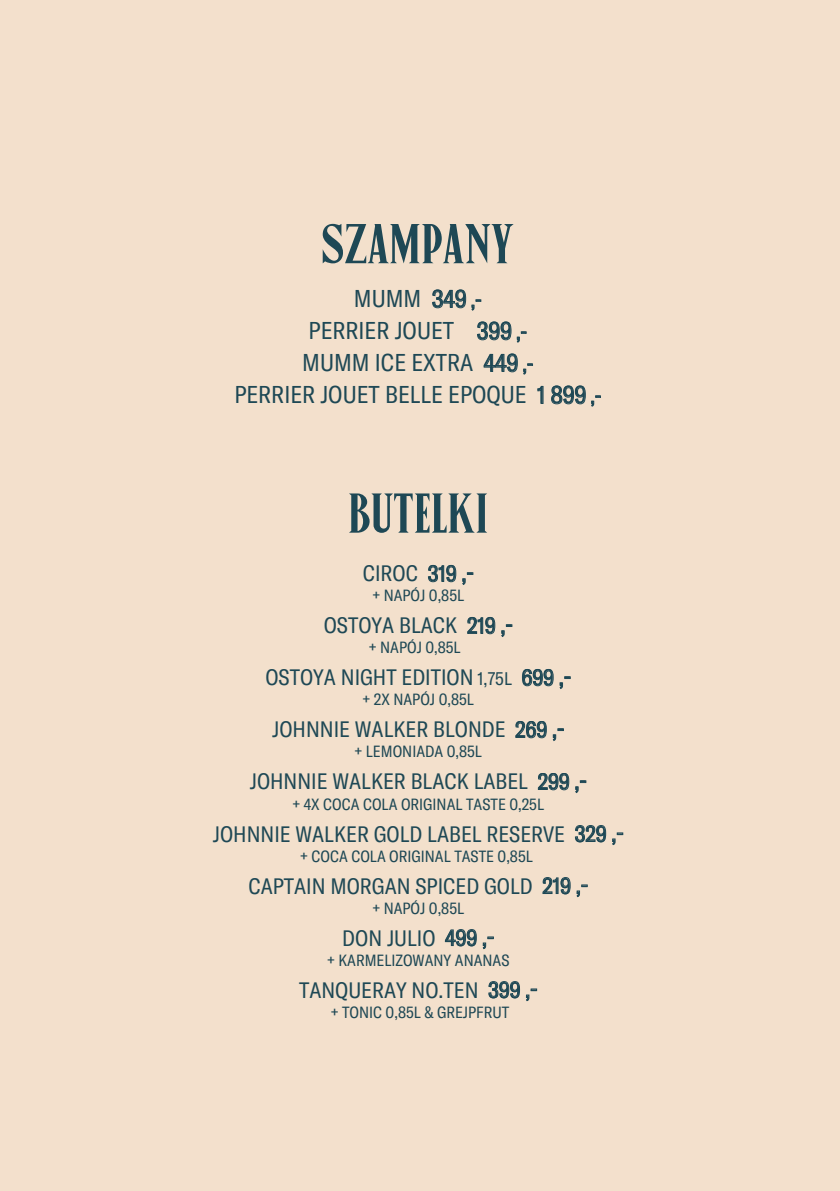
<style>
.page{position:relative;width:840px;height:1191px;background:#fff}
.page>*{position:absolute;margin:0;border:0;box-sizing:border-box;transform-origin:0 0}
.t1{font:56px "Canopee";letter-spacing:-.01em;color:#1e4855}
.t2{font:condensed 24px/32px "GT America";color:#1e4855;text-align:center}
.t3{font:condensed 22px "GT America";color:#1e4855}
.t4{font:condensed 16px "GT America";color:#1e4855}
.s1{font-size:19.2px}
.s2{font-size:18px}
</style>
<div class="page">
<div style="left:0;top:0;width:839px;height:1191px;background:#f3e0cc"></div>
<svg style="left:432px;top:289px;width:49px;height:22px"></svg>
<svg style="left:477px;top:321px;width:49px;height:22px"></svg>
<svg style="left:483px;top:353px;width:49px;height:22px"></svg>
<svg style="left:537px;top:386px;width:6px;height:18px"></svg>
<svg style="left:551px;top:385px;width:49px;height:22px"></svg>
<svg style="left:428px;top:565px;width:28px;height:17px"></svg>
<svg style="left:462px;top:572px;width:11px;height:13px"></svg>
<svg style="left:467px;top:617px;width:28px;height:17px"></svg>
<svg style="left:501px;top:624px;width:11px;height:13px"></svg>
<svg style="left:522px;top:669px;width:31px;height:17px"></svg>
<svg style="left:559px;top:676px;width:11px;height:13px"></svg>
<svg style="left:515px;top:721px;width:31px;height:17px"></svg>
<svg style="left:552px;top:728px;width:11px;height:13px"></svg>
<svg style="left:537px;top:773px;width:32px;height:17px"></svg>
<svg style="left:575px;top:780px;width:10px;height:13px"></svg>
<svg style="left:575px;top:825px;width:47px;height:20px"></svg>
<svg style="left:542px;top:877px;width:28px;height:17px"></svg>
<svg style="left:576px;top:884px;width:11px;height:13px"></svg>
<svg style="left:444px;top:929px;width:32px;height:17px"></svg>
<svg style="left:482px;top:936px;width:11px;height:13px"></svg>
<svg style="left:488px;top:981px;width:31px;height:17px"></svg>
<svg style="left:526px;top:988px;width:10px;height:13px"></svg>
<h1 class="t1" style="left:321px;top:215px;width:194px">SZAMPANY</h1>
<p class="t2" style="left:234px;top:283px;width:368px">MUMM 349 <span class="s1">,-<br></span>PERRIER JOUET 399 <span class="s1">,-<br></span>MUMM ICE EXTRA 449 <span class="s1">,-<br></span>PERRIER JOUET BELLE EPOQUE 1 899 <span class="s1">,-</span></p>
<h1 class="t1" style="left:347px;top:484px;width:143px">BUTELKI</h1>
<p class="t3" style="left:362px;top:561px;width:112px">CIROC 319 ,-</p>
<p class="t4" style="left:372px;top:586px;width:93px">+ NAPÓJ 0,85L</p>
<p class="t3" style="left:323px;top:613px;width:190px">OSTOYA BLACK 219 ,-</p>
<p class="t4" style="left:368px;top:638px;width:93px">+ NAPÓJ 0,85L</p>
<p class="t3" style="left:265px;top:665px;width:307px">OSTOYA NIGHT EDITION <span class="s2">1,75L</span> 699 ,-</p>
<p class="t4" style="left:362px;top:690px;width:113px">+ 2X NAPÓJ 0,85L</p>
<p class="t3" style="left:272px;top:717px;width:293px">JOHNNIE WALKER BLONDE 269 ,-</p>
<p class="t4" style="left:354px;top:742px;width:129px">+ LEMONIADA 0,85L</p>
<p class="t3" style="left:250px;top:769px;width:338px">JOHNNIE WALKER BLACK LABEL 299 ,-</p>
<p class="t4" style="left:292px;top:794px;width:253px">+ 4X COCA COLA ORIGINAL TASTE 0,25L</p>
<p class="t3" style="left:213px;top:821px;width:412px">JOHNNIE WALKER GOLD LABEL RESERVE 329 ,-</p>
<p class="t4" style="left:300px;top:846px;width:234px">+ COCA COLA ORIGINAL TASTE 0,85L</p>
<p class="t3" style="left:248px;top:873px;width:341px">CAPTAIN MORGAN SPICED GOLD 219 ,-</p>
<p class="t4" style="left:372px;top:898px;width:93px">+ NAPÓJ 0,85L</p>
<p class="t3" style="left:342px;top:925px;width:153px">DON JULIO 499 ,-</p>
<p class="t4" style="left:327px;top:950px;width:184px">+ KARMELIZOWANY ANANAS</p>
<p class="t3" style="left:299px;top:977px;width:240px">TANQUERAY NO.TEN 399 ,-</p>
<p class="t4" style="left:330px;top:1002px;width:180px">+ TONIC 0,85L &amp; GREJPFRUT</p>
</div>
